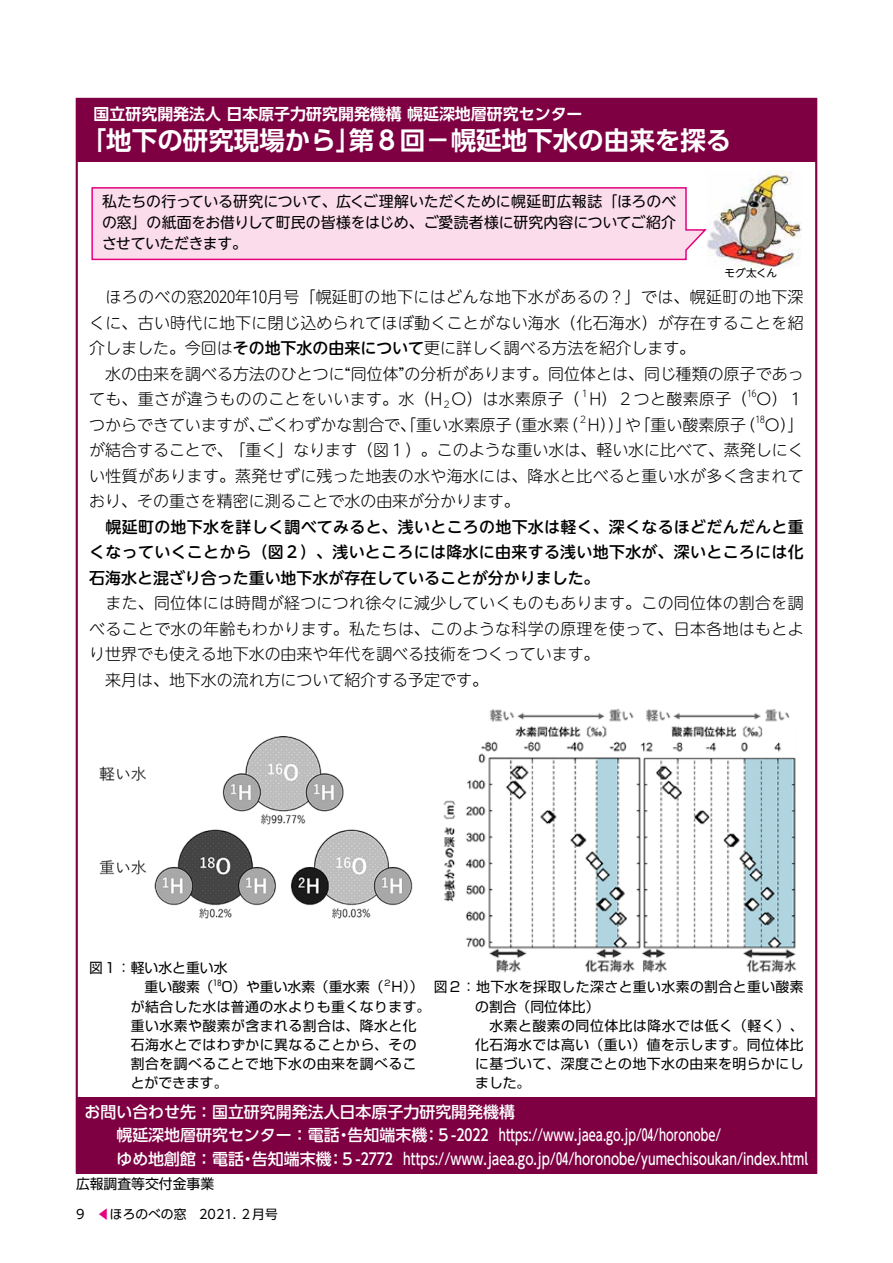
<style>
.page{position:relative;width:893px;height:1263px;background:#fff}
.page>*{position:absolute;margin:0;border:0;box-sizing:border-box;transform-origin:0 0}
.t1{font:700 25.5px "UD Shin Go Pr 6 De";color:#fff}
.t2{font:300 15.9px/25.5px "UD Shin M Go Pr 6";letter-spacing:.02em;color:#000}
.t3{font:500 15.9px/23.4px "UD Shin Go Pr 6";color:#fff}
.t4{font:500 15.9px/25.5px "UD Shin M Go Pr 6";color:#000;text-align:justify}
.t5{font:300 15.9px "UD Shin M Go Pr 6";color:#000}
.t6{font:700 15.9px "UD Shin Go Pr 6 De";color:#fff}
.t7{font:14.85px/21.3px "UD Shin M Go Pr 6";letter-spacing:-.01em;color:#000;text-align:justify}
.t8{font:13.8px/19.2px "Shin Go Pr 6";letter-spacing:.035em;color:#000}
.t9{font:13.8px/19.2px "Shin Go Pr 6";color:#000}
.t10{font:12.75px "UD Shin Go Pr 6";color:#000}
.t11{font:10.65px "UD Shin M Go Pr 6";letter-spacing:-.015em;color:#000}
.t12{font:300 9.3px "UD Shin M Go Pr 6";color:#000}
.t13{font:8.1px "Shin Go Pr 6";color:#000}
.s1{font-weight:500}
.s2{color:#e4007f}
</style>
<div class="page">
<div style="left:77px;top:98px;width:739px;height:64px;background:#7e0043"></div>
<div style="left:76px;top:1097px;width:741px;height:77px;background:#7e0043"></div>
<img style="left:709px;top:170px;width:92px;height:97px">
<svg style="left:91px;top:187px;width:618px;height:74px"></svg>
<img style="left:443px;top:709px;width:354px;height:264px">
<img style="left:99px;top:736px;width:314px;height:183px">
<p class="t6" style="left:94px;top:101px;width:490px">国立研究開発法人 日本原子力研究開発機構 幌延深地層研究センター</p>
<h1 class="t1" style="left:81px;top:120px;width:652px">「地下の研究現場から」第8回－幌延地下水の由来を探る</h1>
<p class="t7" style="left:102px;top:189px;width:576px">私たちの行っている研究について、広くご理解いただくために幌延町広報誌「ほろのべの窓」の紙面をお借りして町民の皆様をはじめ、ご愛読者様に研究内容についてご紹介させていただきます。</p>
<p class="t11" style="left:724px;top:264px;width:54px">モグ太くん</p>
<p class="t2" style="left:89px;top:284px;width:716px">　ほろのべの窓2020年10月号「幌延町の地下にはどんな地下水があるの？」では、幌延町の地下深くに、古い時代に地下に閉じ込められてほぼ動くことがない海水（化石海水）が存在することを紹介しました。今回は<span class="s1">その地下水の由来について</span>更に詳しく調べる方法を紹介します。<br>　水の由来を調べる方法のひとつに“同位体”の分析があります。同位体とは、同じ種類の原子であっても、重さが違うもののことをいいます。水（H<sub>2</sub>O）は水素原子（</p>
<p class="t12" style="left:580px;top:386px;width:4px">1</p>
<p class="t2" style="left:589px;top:386px;width:159px">H）2つと酸素原子（</p>
<p class="t12" style="left:747px;top:386px;width:11px">16</p>
<p class="t2" style="left:757px;top:386px;width:36px">O）1</p>
<p class="t5" style="left:89px;top:412px;width:491px">つからできていますが、ごくわずかな割合で、「重い水素原子（重水素（</p>
<p class="t12" style="left:579px;top:412px;width:11px">2</p>
<p class="t2" style="left:588px;top:411px;width:169px">H））」や「重い酸素原子（</p>
<p class="t12" style="left:756px;top:412px;width:6px">１８</p>
<p class="t2" style="left:89px;top:411px;width:716px;text-align:justify;text-indent:676px">O）」が結合することで、「重く」なります（図1 ）。このような重い水は、軽い水に比べて、蒸発しにくい性質があります。蒸発せずに残った地表の水や海水には、降水と比べると重い水が多く含まれており、その重さを精密に測ることで水の由来が分かります。</p>
<p class="t4" style="left:89px;top:513px;width:716px;text-indent:16px">幌延町の地下水を詳しく調べてみると、浅いところの地下水は軽く、深くなるほどだんだんと重くなっていくことから（図２）、浅いところには降水に由来する浅い地下水が、深いところには化石海水と混ざり合った重い地下水が存在していることが分かりました。</p>
<p class="t2" style="left:89px;top:590px;width:716px">　また、同位体には時間が経つにつれ徐々に減少していくものもあります。この同位体の割合を調べることで水の年齢もわかります。私たちは、このような科学の原理を使って、日本各地はもとより世界でも使える地下水の由来や年代を調べる技術をつくっています。<br>　来月は、地下水の流れ方について紹介する予定です。</p>
<p class="t9" style="left:131px;top:957px;width:98px;text-indent:-41px">図1：軽い水と重い水　重い酸素（</p>
<p class="t13" style="left:213px;top:976px;width:10px">18</p>
<p class="t9" style="left:221px;top:976px;width:164px">O）や重い水素（重水素（</p>
<p class="t13" style="left:384px;top:976px;width:10px">2</p>
<p class="t8" style="left:131px;top:976px;width:301px;text-indent:261px">H））が結合した水は普通の水よりも重くなります。重い水素や酸素が含まれる割合は、降水と化石海水とではわずかに異なることから、その割合を調べることで地下水の由来を調べることができます。</p>
<p class="t8" style="left:475px;top:976px;width:330px;text-indent:-41px">図2：地下水を採取した深さと重い水素の割合と重い酸素の割合（同位体比）<br>　水素と酸素の同位体比は降水では低く（軽く）、化石海水では高い（重い）値を示します。同位体比に基づいて、深度ごとの地下水の由来を明らかにしました。</p>
<p class="t3" style="left:85px;top:1100px;width:725px">お問い合わせ先：国立研究開発法人日本原子力研究開発機構<br>　　幌延深地層研究センター：電話・告知端末機：5-2022 https://www.jaea.go.jp/04/horonobe/<br>　　ゆめ地創館：電話・告知端末機：5-2772 https://www.jaea.go.jp/04/horonobe/yumechisoukan/index.html</p>
<p class="t9" style="left:76px;top:1173px;width:140px">広報調査等交付金事業</p>
<p class="t10" style="left:76px;top:1204px;width:203px">9　<span class="s2">◀</span>ほろのべの窓　2021. ２月号</p>
</div>
